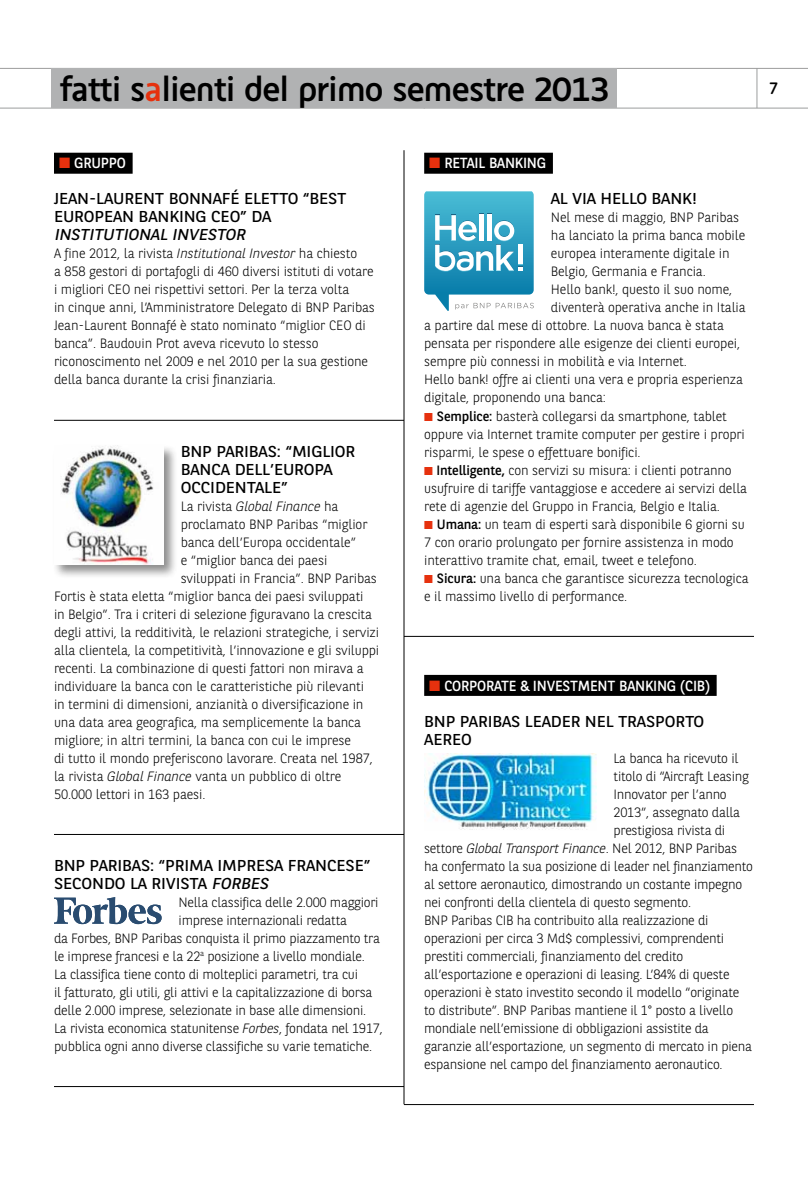
<style>
.page{position:relative;width:808px;height:1191px;background:#fff}
.page>*{position:absolute;margin:0;border:0;box-sizing:border-box;transform-origin:0 0}
.t1{font:36px "BNPP Type";letter-spacing:-.03em;color:#000}
.t2{font:16.5px "BNPP Rounded";color:#000}
.t3{font:15.75px/18px "BNPP Square";letter-spacing:-.01em;color:#000}
.t4{font:italic 15.75px "BNPP Square";color:#000}
.t5{font:14.7px "BNPP Sans";letter-spacing:-.015em;color:#fff}
.t6{font:300 13.5px/18px "BNPP Sans";letter-spacing:-.01em;color:#000}
.t7{font:italic 300 13.5px "BNPP Sans";letter-spacing:-.01em;color:#000}
.s1{color:#e6310e}
.s2{font-style:italic}
.s3{font-style:normal}
.s4{font-weight:400}
</style>
<div class="page">
<hr style="left:0;top:108px;width:808px;height:1px;background:#9c9d9d">
<hr style="left:0;top:68px;width:808px;height:1px;background:#9c9d9d">
<hr style="left:757px;top:68px;width:1px;height:40px;background:#9c9d9d">
<div style="left:51px;top:69px;width:566px;height:39px;background:#b1b2b3"></div>
<div style="left:54px;top:153px;width:79px;height:21px;background:#000"></div>
<hr style="left:54px;top:420px;width:350px;height:1px;background:#000">
<hr style="left:54px;top:834px;width:350px;height:1px;background:#000">
<svg style="left:54px;top:897px;width:108px;height:27px"></svg>
<hr style="left:54px;top:1086px;width:350px;height:1px;background:#000">
<div style="left:424px;top:153px;width:129px;height:21px;background:#000"></div>
<div style="left:424px;top:675px;width:293px;height:21px;background:#000"></div>
<svg style="left:424px;top:191px;width:110px;height:120px"></svg>
<hr style="left:404px;top:636px;width:350px;height:1px;background:#000">
<img style="left:424px;top:753px;width:172px;height:77px">
<hr style="left:404px;top:1104px;width:350px;height:1px;background:#000">
<hr style="left:404px;top:150px;width:1px;height:954px;background:#000">
<div style="left:52px;top:444px;width:126px;height:135px;background:#000;opacity:.45"></div>
<img style="left:54px;top:445px;width:110px;height:119px">
<h1 class="t1" style="left:60px;top:69px;width:551px">fatti s<span class="s1">a</span>lienti del primo semestre 2013</h1>
<p class="t2" style="left:769px;top:79px;width:10px">7</p>
<p class="t5" style="left:59px;top:153px;width:19px"><span class="s1">■</span> gruppo</p>
<p class="t3" style="left:54px;top:190px;width:294px">JEAN-LAURENT BONNAFÉ ELETTO “BEST<br>EUROPEAN BANKING CEO” DA</p>
<p class="t4" style="left:54px;top:226px;width:196px">I NSTITUTIONAL I NVESTOR</p>
<p class="t6" style="left:54px;top:244px;width:322px">A fine 2012, la rivista <span class="s2">Institutional Investor</span> ha chiesto<br>a 858 gestori di portafogli di 460 diversi istituti di votare i migliori CEO nei rispettivi settori. Per la terza volta<br>in cinque anni, l’Amministratore Delegato di BNP Paribas Jean-Laurent Bonnafé è stato nominato “miglior CEO di banca”. Baudouin Prot aveva ricevuto lo stesso riconoscimento nel 2009 e nel 2010 per la sua gestione della banca durante la crisi finanziaria.</p>
<p class="t3" style="left:181px;top:442px;width:176px">BNP PARIBAS: “MIGLIOR<br>BANCA DELL’EUROPA<br>OCCIDENTALE”</p>
<p class="t7" style="left:181px;top:496px;width:159px"><span class="s3">La rivista</span> Global Finance <span class="s3">ha</span></p>
<p class="t6" style="left:181px;top:514px;width:188px">proclamato BNP Paribas “miglior</p>
<p class="t6" style="left:181px;top:532px;width:177px">banca dell’Europa occidentale”</p>
<p class="t6" style="left:181px;top:550px;width:148px">e “miglior banca dei paesi</p>
<p class="t6" style="left:181px;top:568px;width:198px">sviluppati in Francia”. BNP Paribas</p>
<p class="t6" style="left:54px;top:586px;width:311px">Fortis è stata eletta “miglior banca dei paesi sviluppati</p>
<p class="t6" style="left:54px;top:604px;width:320px">in Belgio”. Tra i criteri di selezione figuravano la crescita</p>
<p class="t6" style="left:54px;top:622px;width:327px">degli attivi, la redditività, le relazioni strategiche, i servizi</p>
<p class="t6" style="left:54px;top:640px;width:327px">alla clientela, la competitività, l’innovazione e gli sviluppi</p>
<p class="t6" style="left:54px;top:658px;width:311px">recenti. La combinazione di questi fattori non mirava a</p>
<p class="t6" style="left:54px;top:676px;width:312px">individuare la banca con le caratteristiche più rilevanti</p>
<p class="t6" style="left:54px;top:694px;width:311px">in termini di dimensioni, anzianità o diversificazione in</p>
<p class="t6" style="left:54px;top:712px;width:308px">una data area geografica, ma semplicemente la banca</p>
<p class="t6" style="left:54px;top:730px;width:299px">migliore; in altri termini, la banca con cui le imprese</p>
<p class="t6" style="left:54px;top:748px;width:321px">di tutto il mondo preferiscono lavorare. Creata nel 1987,</p>
<p class="t6" style="left:54px;top:766px;width:289px">la rivista <span class="s2">Global Finance</span> vanta un pubblico di oltre</p>
<p class="t6" style="left:54px;top:784px;width:153px">50.000 lettori in 163 paesi.</p>
<p class="t3" style="left:54px;top:856px;width:318px">BNP PARIBAS: “PRIMA IMPRESA FRANCESE”<br>SECONDO LA RIVISTA <span class="s2">FORBES</span></p>
<p class="t6" style="left:178px;top:892px;width:202px">Nella classifica delle 2.000 maggiori</p>
<p class="t6" style="left:179px;top:910px;width:170px">imprese internazionali redatta</p>
<p class="t6" style="left:54px;top:928px;width:328px">da Forbes, BNP Paribas conquista il primo piazzamento tra</p>
<p class="t6" style="left:54px;top:946px;width:312px">le imprese francesi e la 22<sup>a</sup> posizione a livello mondiale.</p>
<p class="t6" style="left:54px;top:964px;width:305px">La classifica tiene conto di molteplici parametri, tra cui</p>
<p class="t6" style="left:54px;top:982px;width:320px">il fatturato, gli utili, gli attivi e la capitalizzazione di borsa</p>
<p class="t6" style="left:54px;top:1000px;width:314px">delle 2.000 imprese, selezionate in base alle dimensioni.</p>
<p class="t6" style="left:54px;top:1018px;width:330px">La rivista economica statunitense <span class="s2">Forbes</span>, fondata nel 1917,</p>
<p class="t6" style="left:54px;top:1036px;width:320px">pubblica ogni anno diverse classifiche su varie tematiche.</p>
<p class="t5" style="left:429px;top:153px;width:119px"><span class="s1">■</span> RETAIL BAN KIN G</p>
<p class="t3" style="left:551px;top:190px;width:148px">AL VIA HELLO BANK!</p>
<p class="t6" style="left:551px;top:208px;width:190px">Nel mese di maggio, BNP Paribas</p>
<p class="t6" style="left:551px;top:226px;width:196px">ha lanciato la prima banca mobile</p>
<p class="t6" style="left:551px;top:244px;width:180px">europea interamente digitale in</p>
<p class="t6" style="left:551px;top:262px;width:156px">Belgio, Germania e Francia.</p>
<p class="t6" style="left:551px;top:280px;width:183px">Hello bank!, questo il suo nome,</p>
<p class="t6" style="left:551px;top:298px;width:196px">diventerà operativa anche in Italia</p>
<p class="t6" style="left:424px;top:316px;width:301px">a partire dal mese di ottobre. La nuova banca è stata</p>
<p class="t6" style="left:424px;top:334px;width:317px">pensata per rispondere alle esigenze dei clienti europei,</p>
<p class="t6" style="left:424px;top:352px;width:264px">sempre più connessi in mobilità e via Internet.</p>
<p class="t6" style="left:424px;top:370px;width:320px">Hello bank! offre ai clienti una vera e propria esperienza</p>
<p class="t6" style="left:424px;top:388px;width:183px">digitale, proponendo una banca:</p>
<p class="t6" style="left:424px;top:406px;width:322px"><span class="s1">■</span> <span class="s4">Semplice:</span> basterà collegarsi da smartphone, tablet oppure via Internet tramite computer per gestire i propri risparmi, le spese o effettuare bonifici.</p>
<p class="t6" style="left:424px;top:460px;width:324px"><span class="s1">■</span> <span class="s4">Intelligente,</span> con servizi su misura: i clienti potranno usufruire di tariffe vantaggiose e accedere ai servizi della rete di agenzie del Gruppo in Francia, Belgio e Italia.</p>
<p class="t6" style="left:424px;top:514px;width:322px"><span class="s1">■</span> <span class="s4">Umana:</span> un team di esperti sarà disponibile 6 giorni su<br>7 con orario prolungato per fornire assistenza in modo interattivo tramite chat, email, tweet e telefono.</p>
<p class="t6" style="left:424px;top:568px;width:326px"><span class="s1">■</span> <span class="s4">Sicura:</span> una banca che garantisce sicurezza tecnologica e il massimo livello di performance.</p>
<p class="t5" style="left:429px;top:675px;width:282px"><span class="s1">■</span> CORPORATE &amp; INVESTMENT BAN KING (CIB)</p>
<p class="t3" style="left:424px;top:712px;width:282px">BNP PARIBAS LEADER NEL TRASPORTO<br>AEREO</p>
<p class="t6" style="left:613px;top:748px;width:127px">La banca ha ricevuto il</p>
<p class="t6" style="left:613px;top:766px;width:137px">titolo di “Aircraft Leasing</p>
<p class="t6" style="left:613px;top:784px;width:115px">Innovator per l’anno</p>
<p class="t6" style="left:613px;top:802px;width:128px">2013”, assegnato dalla</p>
<p class="t6" style="left:613px;top:820px;width:113px">prestigiosa rivista di</p>
<p class="t6" style="left:424px;top:838px;width:314px">settore <span class="s2">Global Transport Finance</span>. Nel 2012, BNP Paribas</p>
<p class="t6" style="left:424px;top:856px;width:330px">ha confermato la sua posizione di leader nel finanziamento</p>
<p class="t6" style="left:424px;top:874px;width:319px">al settore aeronautico, dimostrando un costante impegno</p>
<p class="t6" style="left:424px;top:892px;width:269px">nei confronti della clientela di questo segmento.</p>
<p class="t6" style="left:424px;top:910px;width:286px">BNP Paribas CIB ha contribuito alla realizzazione di</p>
<p class="t6" style="left:424px;top:928px;width:301px">operazioni per circa 3 Md$ complessivi, comprendenti</p>
<p class="t6" style="left:424px;top:946px;width:261px">prestiti commerciali, finanziamento del credito</p>
<p class="t6" style="left:424px;top:964px;width:307px">all’esportazione e operazioni di leasing. L’84% di queste</p>
<p class="t6" style="left:424px;top:982px;width:317px">operazioni è stato investito secondo il modello “originate</p>
<p class="t6" style="left:424px;top:1000px;width:311px">to distribute”. BNP Paribas mantiene il 1° posto a livello</p>
<p class="t6" style="left:424px;top:1018px;width:286px">mondiale nell’emissione di obbligazioni assistite da</p>
<p class="t6" style="left:424px;top:1036px;width:329px">garanzie all’esportazione, un segmento di mercato in piena</p>
<p class="t6" style="left:424px;top:1054px;width:300px">espansione nel campo del finanziamento aeronautico.</p>
</div>
